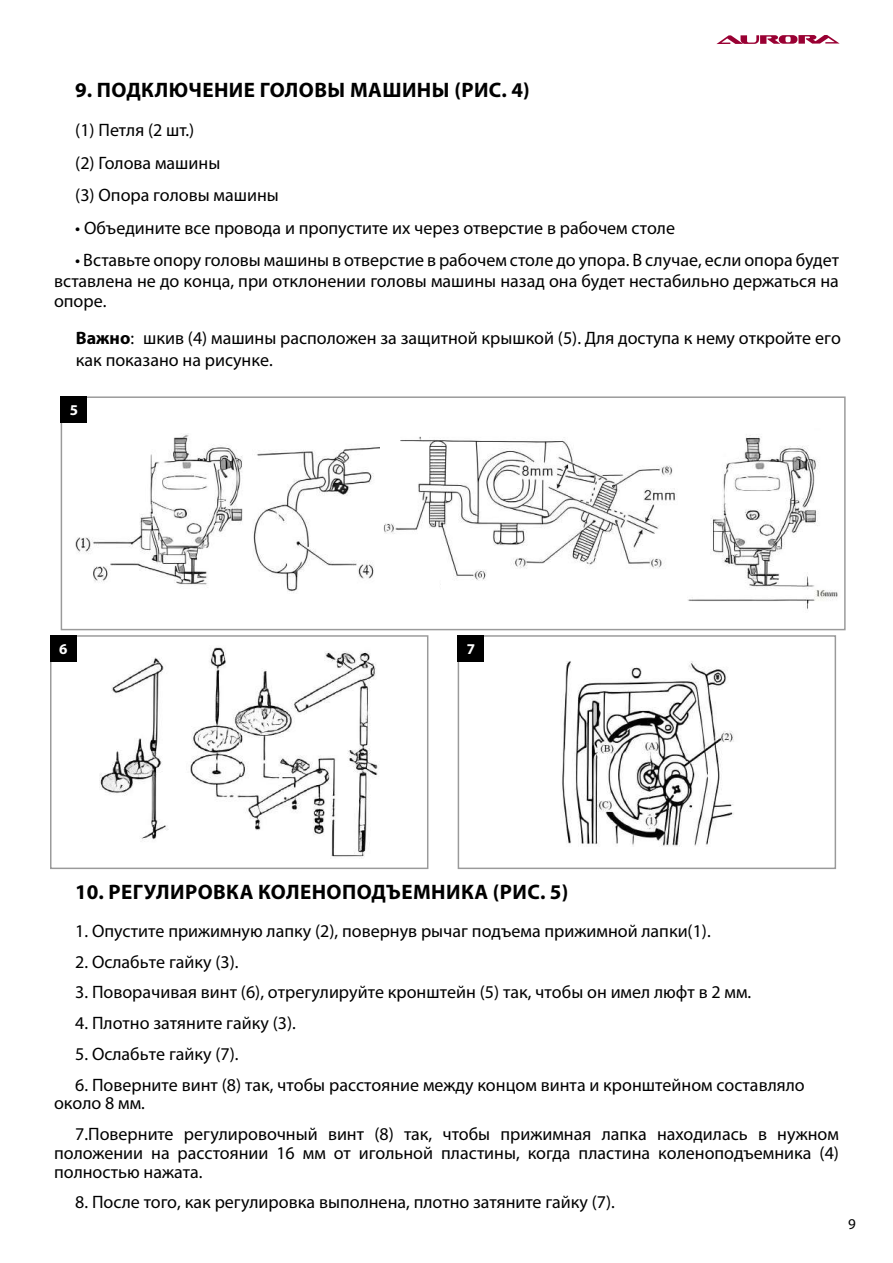
<style>
.page{position:relative;width:893px;height:1263px;background:#fff}
.page>*{position:absolute;margin:0;border:0;box-sizing:border-box;transform-origin:0 0}
.t1{font:700 21px "Myriad Pro";letter-spacing:.02em;color:#000}
.t2{font:18px/18.8px "Myriad Pro";color:#000}
.t3{font:700 15px "Myriad Pro";color:#fff}
.t4{font:15px "Myriad Pro";color:#000}
.s1{font-weight:700}
</style>
<div class="page">
<svg style="left:716px;top:35px;width:124px;height:9px"></svg>
<div style="left:61px;top:396px;width:26px;height:27px;background:#000"></div>
<div style="left:50px;top:635px;width:26px;height:26px;background:#000"></div>
<div style="left:458px;top:635px;width:26px;height:26px;background:#000"></div>
<img style="left:688px;top:434px;width:150px;height:176px">
<img style="left:384px;top:437px;width:293px;height:148px">
<img style="left:75px;top:433px;width:168px;height:152px">
<img style="left:253px;top:447px;width:127px;height:146px">
<img style="left:562px;top:661px;width:172px;height:186px">
<img style="left:99px;top:647px;width:279px;height:211px">
<p class="t1" style="left:75px;top:76px;width:456px">9. ПОДКЛЮЧЕНИЕ ГОЛОВЫ МАШИНЫ (РИС. 4)</p>
<p class="t2" style="left:75px;top:114px;width:205px;line-height:32.4px">(1) Петля (2 шт.)<br>(2) Голова машины<br>(3) Опора головы машины</p>
<p class="t2" style="left:75px;top:218px;width:601px">• Объедините все провода и пропустите их через отверстие в рабочем столе</p>
<p class="t2" style="left:54px;top:250px;width:787px;line-height:20.4px;text-align:justify;text-indent:21px">• Вставьте опору головы машины в отверстие в рабочем столе до упора. В случае, если опора будет вставлена не до конца, при отклонении головы машины назад она будет нестабильно держаться на опоре.</p>
<p class="t2" style="left:76px;top:327px;width:766px;line-height:21.5px"><span class="s1">Важно</span>: шкив (4) машины расположен за защитной крышкой (5). Для доступа к нему откройте его как показано на рисунке.</p>
<p class="t3" style="left:70px;top:400px;width:10px">5</p>
<p class="t3" style="left:59px;top:639px;width:10px">6</p>
<p class="t3" style="left:467px;top:639px;width:10px">7</p>
<p class="t1" style="left:75px;top:878px;width:495px">10. РЕГУЛИРОВКА КОЛЕНОПОДЪЕМНИКА (РИС. 5)</p>
<p class="t2" style="left:75px;top:921px;width:637px">1. Опустите прижимную лапку (2), повернув рычаг подъема прижимной лапки(1).</p>
<p class="t2" style="left:75px;top:952px;width:165px">2. Ослабьте гайку (3).</p>
<p class="t2" style="left:75px;top:983px;width:677px">3. Поворачивая винт (6), отрегулируйте кронштейн (5) так, чтобы он имел люфт в 2 мм.</p>
<p class="t2" style="left:75px;top:1013px;width:222px">4. Плотно затяните гайку (3).</p>
<p class="t2" style="left:75px;top:1044px;width:165px">5. Ослабьте гайку (7).</p>
<p class="t2" style="left:54px;top:1075px;width:752px;text-indent:21px">6. Поверните винт (8) так, чтобы расстояние между концом винта и кронштейном составляло около 8 мм.</p>
<p class="t2" style="left:54px;top:1124px;width:786px;text-align:justify;text-indent:21px">7.Поверните регулировочный винт (8) так, чтобы прижимная лапка находилась в нужном положении на расстоянии 16 мм от игольной пластины, когда пластина коленоподъемника (4) полностью нажата.</p>
<p class="t2" style="left:75px;top:1193px;width:541px">8. После того, как регулировка выполнена, плотно затяните гайку (7).</p>
<p class="t4" style="left:848px;top:1215px;width:9px">9</p>
</div>
